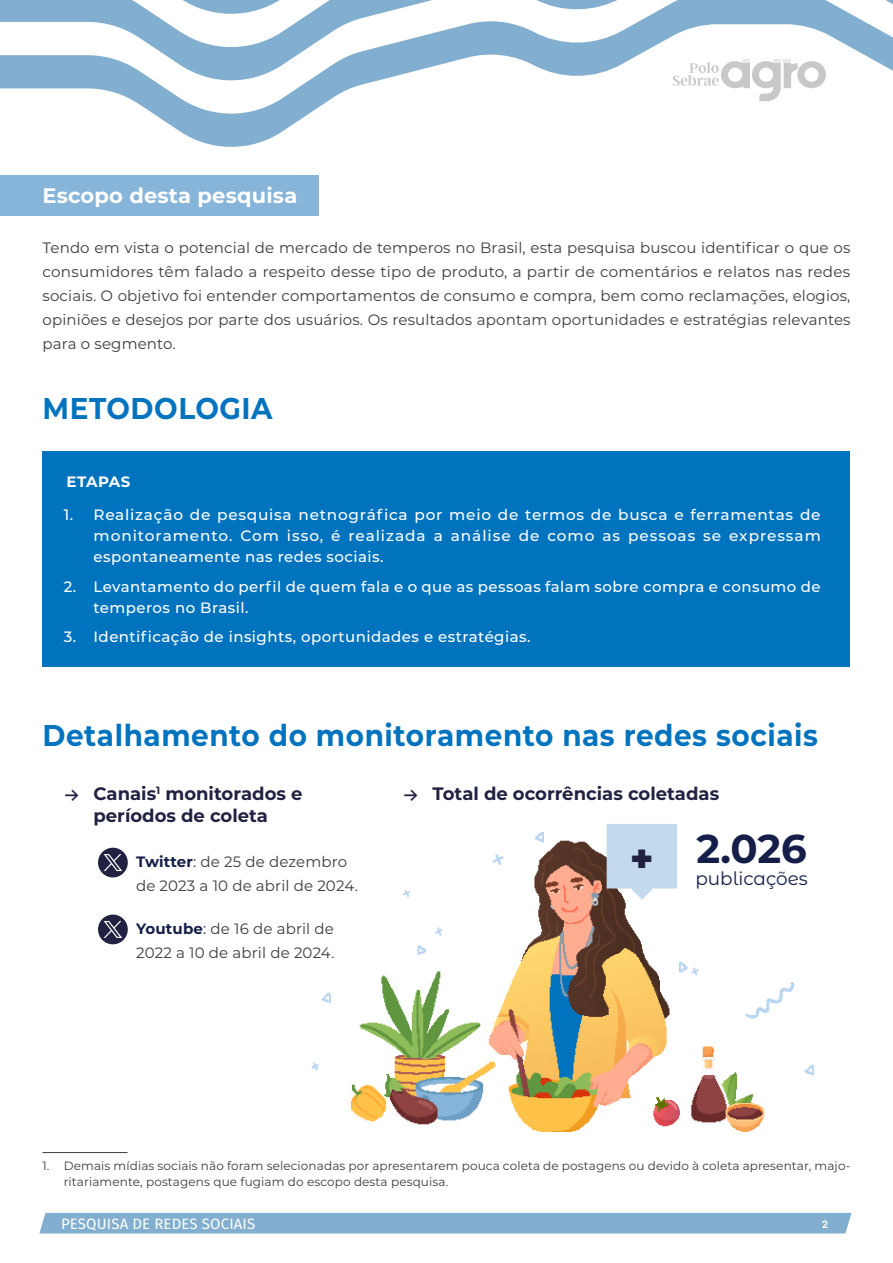
<style>
.page{position:relative;width:893px;height:1263px;background:#fff}
.page>*{position:absolute;margin:0;border:0;box-sizing:border-box;transform-origin:0 0}
.Fontes{font:700 40.2px "Montserrat Alternates";color:#141e48}
.Subtitulo_1{font:900 37.65px "Montserrat Alternates";color:#212142}
.Título_pg_1{font:700 30px "Montserrat";letter-spacing:.02em;color:#0073bf;scale:.93 1}
.Titulo_destaque{font:700 21px "Montserrat";letter-spacing:.01em;color:#fff}
.Fontes-2{font:18.45px "Montserrat Alternates";color:#141e48}
.t1{font:700 18px/21.6px "Montserrat";color:#212142;text-align:center}
.Corpo11pt{font:15px/24px "Montserrat";letter-spacing:.01em;color:#3c3c3c;text-align:justify}
.t2{font:500 15px/21px "Montserrat";letter-spacing:.03em;color:#fff;text-align:justify}
.topicos_icone_redes_sociais{font:15px/24px "Montserrat";letter-spacing:.01em;color:#3c3c3c}
.t3{font:15px "Fira Sans";letter-spacing:.01em;color:#fff}
.topicos_etapas{font:700 15px "Montserrat";letter-spacing:.03em;color:#fff}
.t4{font:12px/16.5px "Montserrat";letter-spacing:.01em;color:#3c3c3c}
.t5{font:700 10.5px "Roboto";color:#fff}
.s1{font-family:"Pluto";font-weight:400;font-size:22.5px}
.s2{font-weight:700;color:#141e48}
.s3{color:#141e48}
</style>
<div class="page">
<svg style="left:0;top:86px;width:357px;height:61px"></svg>
<svg style="left:0;top:19px;width:893px;height:67px"></svg>
<svg style="left:0;top:0;width:893px;height:19px"></svg>
<svg style="left:673px;top:60px;width:153px;height:41px"></svg>
<div style="left:39px;top:1213px;width:812px;height:20px;background:#82afcf"></div>
<div style="left:0;top:176px;width:318px;height:40px;background:#87b5d9"></div>
<div style="left:43px;top:451px;width:807px;height:60px;background:#0073bf"></div>
<div style="left:43px;top:484px;width:807px;height:103px;background:#0073bf"></div>
<div style="left:43px;top:556px;width:807px;height:82px;background:#0073bf"></div>
<div style="left:43px;top:606px;width:807px;height:61px;background:#0073bf"></div>
<img style="left:313px;top:833px;width:501px;height:299px">
<div style="left:98px;top:848px;width:30px;height:29px;background:#212142;border-radius:50%"></div>
<svg style="left:104px;top:854px;width:18px;height:17px"></svg>
<div style="left:98px;top:914px;width:30px;height:30px;background:#212142;border-radius:50%"></div>
<svg style="left:104px;top:921px;width:18px;height:17px"></svg>
<svg style="left:607px;top:824px;width:70px;height:76px;background:#c5d8e7"></svg>
<hr style="left:43px;top:1152px;width:85px;height:1px;background:#3c3c3c">
<p class="Titulo_destaque" style="left:43px;top:181px;width:256px">Escopo desta pesquisa</p>
<p class="Corpo11pt" style="left:43px;top:235px;width:809px">Tendo em vista o potencial de mercado de temperos no Brasil, esta pesquisa buscou identificar o que os consumidores têm falado a respeito desse tipo de produto, a partir de comentários e relatos nas redes sociais. O objetivo foi entender comportamentos de consumo e compra, bem como reclamações, elogios, opiniões e desejos por parte dos usuários. Os resultados apontam oportunidades e estratégias relevantes para o segmento.</p>
<p class="Título_pg_1" style="left:43px;top:386px;width:249px">METODOLOGIA</p>
<p class="topicos_etapas" style="left:67px;top:470px;width:65px">ETAPAS</p>
<p class="t2" style="left:94px;top:504px;width:729px;text-indent:-30px">1. Realização de pesquisa netnográfica por meio de termos de busca e ferramentas de monitoramento. Com isso, é realizada a análise de como as pessoas se expressam espontaneamente nas redes sociais.</p>
<p class="t2" style="left:94px;top:575px;width:729px;text-indent:-30px">2. Levantamento do perfil de quem fala e o que as pessoas falam sobre compra e consumo de temperos no Brasil.</p>
<p class="t2" style="left:64px;top:626px;width:468px">3. Identificação de insights, oportunidades e estratégias.</p>
<p class="Título_pg_1" style="left:43px;top:714px;width:835px">Detalhamento do monitoramento nas redes sociais</p>
<p class="t1" style="left:64px;top:782px;width:240px"><span class="s1">→</span> Canais<sup>1</sup> monitorados e períodos de coleta</p>
<p class="topicos_icone_redes_sociais" style="left:136px;top:849px;width:223px"><span class="s2">Twitter</span><span class="s3">:</span> de 25 de dezembro de 2023 a 10 de abril de 2024.</p>
<p class="topicos_icone_redes_sociais" style="left:136px;top:916px;width:200px"><span class="s2">Youtube</span><span class="s3">:</span> de 16 de abril de<br>2022 a 10 de abril de 2024.</p>
<p class="t1" style="left:403px;top:782px;width:318px"><span class="s1">→</span> Total de ocorrências coletadas</p>
<p class="Subtitulo_1" style="left:630px;top:830px;width:25px">+</p>
<p class="Fontes" style="left:696px;top:819px;width:112px">2.026</p>
<p class="Fontes-2" style="left:695px;top:865px;width:114px">publicações</p>
<p class="t4" style="left:64px;top:1157px;width:788px;text-indent:-21px">1. Demais mídias sociais não foram selecionadas por apresentarem pouca coleta de postagens ou devido à coleta apresentar, majo&shy;ritariamente, postagens que fugiam do escopo desta pesquisa.</p>
<p class="t3" style="left:61px;top:1213px;width:196px">PESQUISA DE REDES SOCIAIS</p>
<p class="t5" style="left:822px;top:1216px;width:8px">2</p>
</div>
